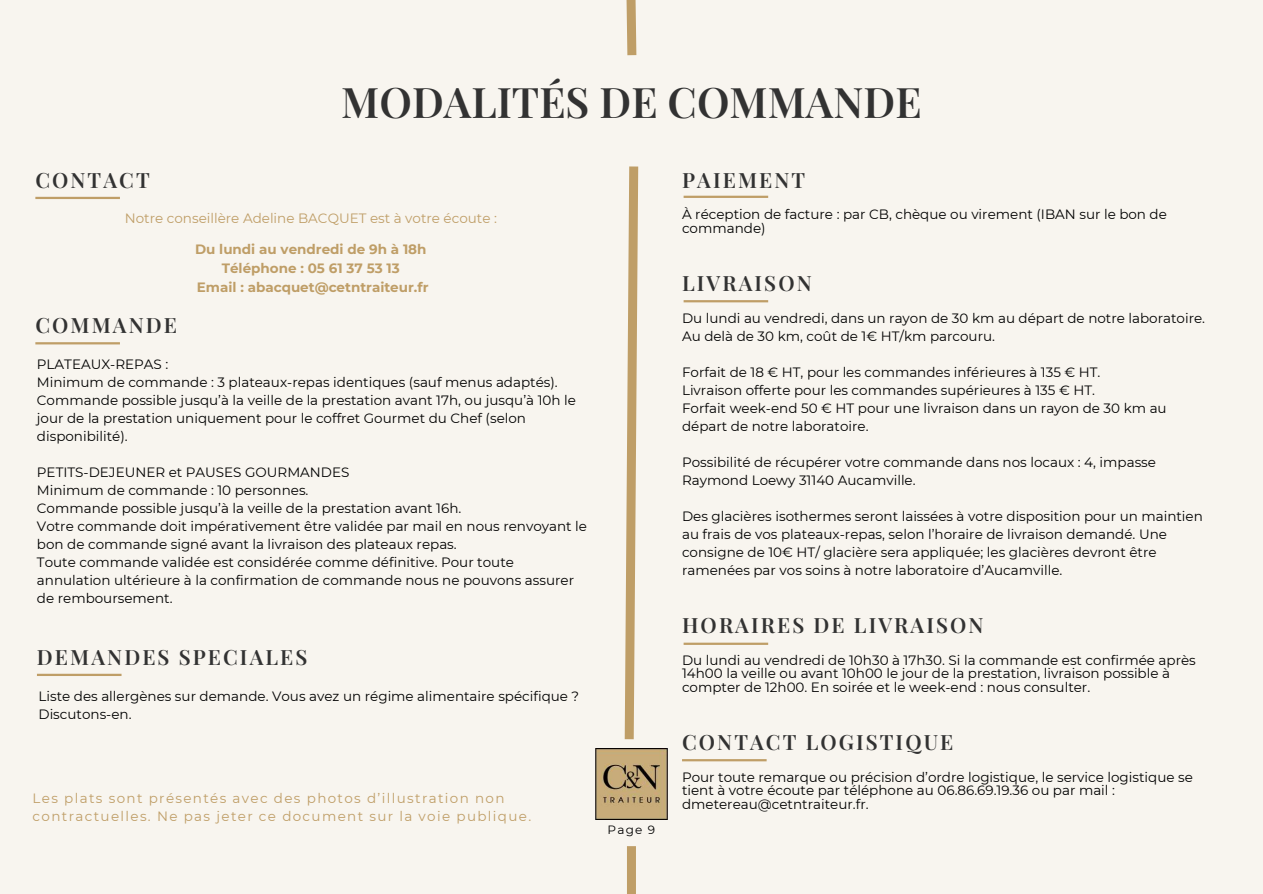
<style>
.page{position:relative;width:1263px;height:894px;background:#fff}
.page>*{position:absolute;margin:0;border:0;box-sizing:border-box;transform-origin:0 0}
.t1{font:600 42px "Playfair Display";color:#323232}
.t2{font:600 21px "Playfair Display";letter-spacing:.1em;color:#323232}
.t3{font:13.5px/18px "Montserrat";color:#000}
.t4{font:13.5px/18px "Montserrat";letter-spacing:.1em;color:#bf9e67}
.t5{font:700 13.5px/19.2px "Montserrat";color:#bf9e67;text-align:center}
.t6{font:13.5px "Montserrat";color:#bf9e67}
.t7{font:12px "Montserrat";color:#000}
</style>
<div class="page">
<div style="left:0;top:0;width:1263px;height:893px;background:#f8f5ef"></div>
<svg style="left:624px;top:166px;width:15px;height:574px"></svg>
<div style="left:627px;top:845px;width:9px;height:48px;background:#bf9e67"></div>
<img style="left:595px;top:748px;width:72px;height:71px">
<hr style="left:35px;top:197px;width:85px;height:2px;background:#bf9e67">
<hr style="left:684px;top:196px;width:84px;height:2px;background:#bf9e67">
<hr style="left:684px;top:300px;width:84px;height:2px;background:#bf9e67">
<hr style="left:684px;top:642px;width:84px;height:2px;background:#bf9e67">
<hr style="left:682px;top:758px;width:85px;height:3px;background:#bf9e67">
<hr style="left:35px;top:342px;width:85px;height:2px;background:#bf9e67">
<hr style="left:37px;top:673px;width:85px;height:2px;background:#bf9e67">
<svg style="left:626px;top:0;width:11px;height:56px"></svg>
<h2 class="t2" style="left:35px;top:165px;width:116px">CONTACT</h2>
<h1 class="t1" style="left:341px;top:72px;width:582px">MODALITÉS DE COMMANDE</h1>
<h2 class="t2" style="left:682px;top:165px;width:125px">PAIEMENT</h2>
<p class="t6" style="left:125px;top:210px;width:374px">Notre conseillère Adeline BACQUET est à votre écoute :</p>
<p class="t5" style="left:195px;top:239px;width:235px">Du lundi au vendredi de 9h à 18h<br>Téléphone : 05 61 37 53 13<br>Email : abacquet@cetntraiteur.fr</p>
<h2 class="t2" style="left:35px;top:310px;width:143px">COMMANDE</h2>
<p class="t3" style="left:37px;top:355px;width:540px">PLATEAUX-REPAS :<br>Minimum de commande : 3 plateaux-repas identiques (sauf menus adaptés).<br>Commande possible jusqu’à la veille de la prestation avant 17h, ou jusqu’à 10h le jour de la prestation uniquement pour le coffret Gourmet du Chef (selon disponibilité).</p>
<p class="t3" style="left:37px;top:463px;width:552px">PETITS-DEJEUNER et PAUSES GOURMANDES<br>Minimum de commande : 10 personnes.<br>Commande possible jusqu’à la veille de la prestation avant 16h.<br>Votre commande doit impérativement être validée par mail en nous renvoyant le bon de commande signé avant la livraison des plateaux repas.<br>Toute commande validée est considérée comme définitive. Pour toute annulation ultérieure à la confirmation de commande nous ne pouvons assurer de remboursement.</p>
<h2 class="t2" style="left:37px;top:642px;width:272px">DEMANDES SPECIALES</h2>
<p class="t3" style="left:39px;top:687px;width:542px">Liste des allergènes sur demande. Vous avez un régime alimentaire spécifique ?<br>Discutons-en.</p>
<p class="t4" style="left:33px;top:788px;width:500px">Les plats sont présentés avec des photos d’illustration non contractuelles. Ne pas jeter ce document sur la voie publique.</p>
<p class="t7" style="left:608px;top:822px;width:49px">Page 9</p>
<p class="t3" style="left:682px;top:208px;width:486px;line-height:13.5px">À réception de facture : par CB, chèque ou virement (IBAN sur le bon de commande)</p>
<h2 class="t2" style="left:682px;top:268px;width:131px">LIVRAISON</h2>
<p class="t3" style="left:682px;top:309px;width:525px">Du lundi au vendredi, dans un rayon de 30 km au départ de notre laboratoire.<br>Au delà de 30 km, coût de 1€ HT/km parcouru.</p>
<p class="t3" style="left:682px;top:363px;width:486px">Forfait de 18 € HT, pour les commandes inférieures à 135 € HT.<br>Livraison offerte pour les commandes supérieures à 135 € HT.<br>Forfait week-end 50 € HT pour une livraison dans un rayon de 30 km au départ de notre laboratoire.</p>
<p class="t3" style="left:682px;top:453px;width:475px">Possibilité de récupérer votre commande dans nos locaux : 4, impasse<br>Raymond Loewy 31140 Aucamville.</p>
<p class="t3" style="left:682px;top:507px;width:522px">Des glacières isothermes seront laissées à votre disposition pour un maintien au frais de vos plateaux-repas, selon l’horaire de livraison demandé. Une consigne de 10€ HT/ glacière sera appliquée; les glacières devront être ramenées par vos soins à notre laboratoire d’Aucamville.</p>
<h2 class="t2" style="left:682px;top:610px;width:303px">HORAIRES DE LIVRAISON</h2>
<p class="t3" style="left:682px;top:653px;width:515px;line-height:13.5px">Du lundi au vendredi de 10h30 à 17h30. Si la commande est confirmée après<br>14h00 la veille ou avant 10h00 le jour de la prestation, livraison possible à compter de 12h00. En soirée et le week-end : nous consulter.</p>
<h2 class="t2" style="left:682px;top:727px;width:273px">CONTACT LOGISTIQUE</h2>
<p class="t3" style="left:682px;top:769px;width:512px;line-height:13.5px">Pour toute remarque ou précision d’ordre logistique, le service logistique se tient à votre écoute par téléphone au 06.86.69.19.36 ou par mail : dmetereau@cetntraiteur.fr.</p>
</div>
